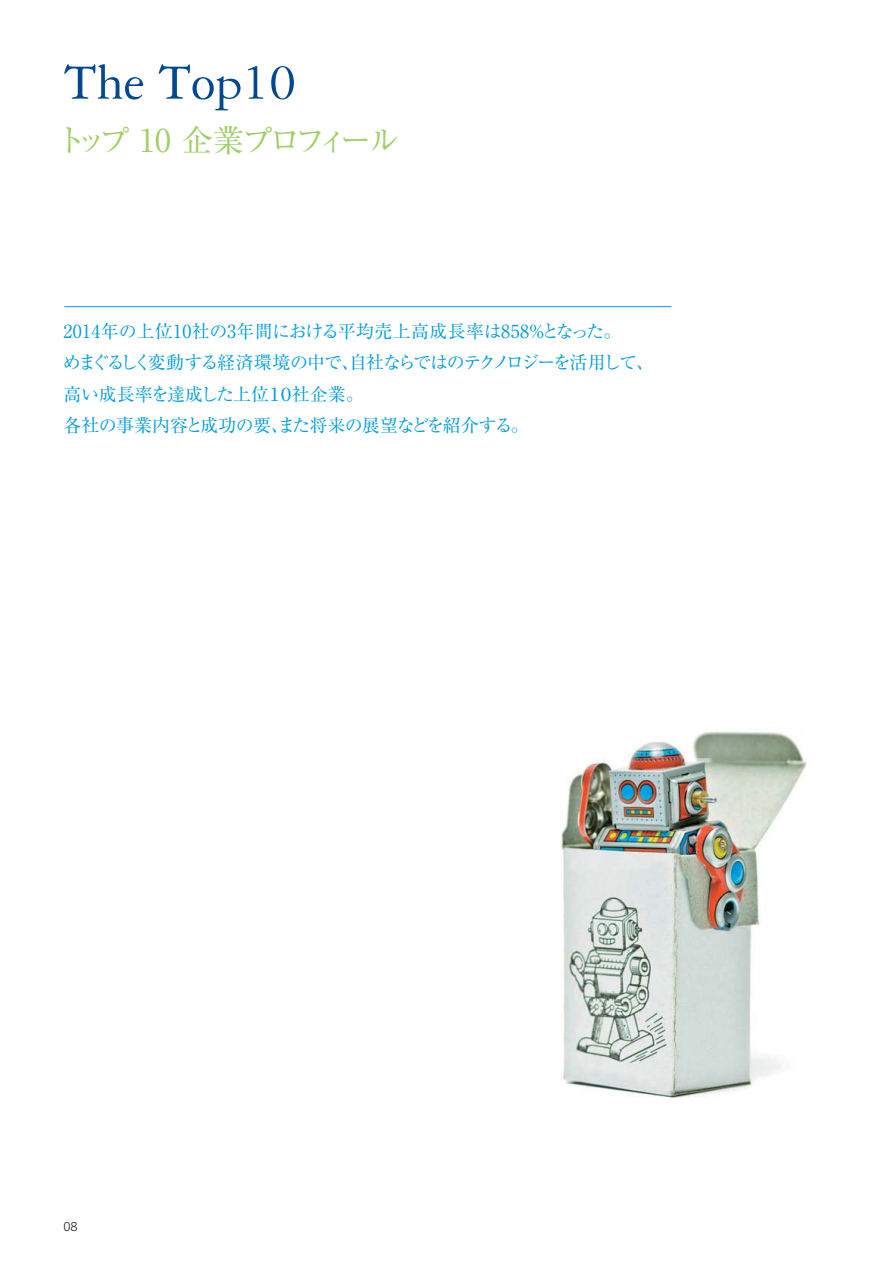
<style>
.page{position:relative;width:893px;height:1263px;background:#fff}
.page>*{position:absolute;margin:0;border:0;box-sizing:border-box;transform-origin:0 0}
.t1{font:54px "Garamond Three";color:#004990}
.t2{font:31.5px "Ryumin Pro Regular 90 pv RKSJ H";letter-spacing:-.165em;color:#a0ce67}
.t3{font:18px/31.5px "Ryumin Pro Regular 90 pv RKSJ H";letter-spacing:-.045em;color:#009ddc}
.t4{font:300 13.5px "Frutiger Next Pro";color:#231f20}
</style>
<div class="page">
<hr style="left:64px;top:306px;width:607px;height:1px;background:#009ddc">
<img style="left:561px;top:731px;width:246px;height:367px">
<h1 class="t1" style="left:64px;top:63px;width:234px">The Top10</h1>
<h2 class="t2" style="left:55px;top:128px;width:346px">トップ 10 企業プロフィール</h2>
<p class="t3" style="left:63px;top:318px;width:593px">2014年の上位10社の3年間における平均売上高成長率は858％となった。<br>めまぐるしく変動する経済環境の中で、自社ならではのテクノロジーを活用して、高い成長率を達成した上位１０社企業。<br>各社の事業内容と成功の要、また将来の展望などを紹介する。</p>
<p class="t4" style="left:63px;top:1222px;width:16px">08</p>
</div>
